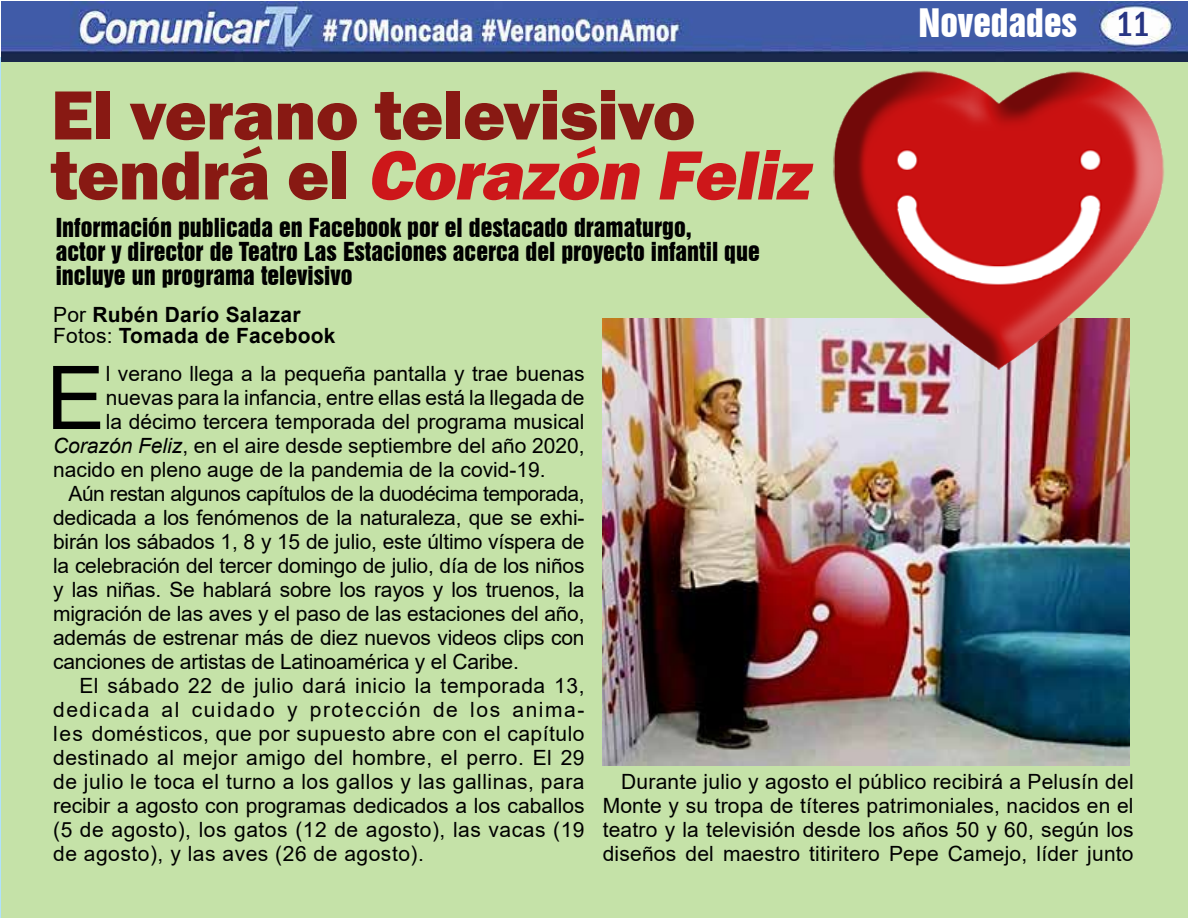
<style>
.page{position:relative;width:1188px;height:918px;background:#fff}
.page>*{position:absolute;margin:0;border:0;box-sizing:border-box;transform-origin:0 0}
.t1{font:88.05px "Arial";color:#000}
.t2{font:800 72px/60px "Franklin Gothic";letter-spacing:-.01em;color:#881913}
.t3{font:36px "Swiss 921 BT Regular A";color:#fff}
.t4{font:24px/24px "Swiss 921 BT Regular A";color:#000}
.t5{font:21px/24px "Arial";color:#000;text-align:justify}
.t6{font:21px "Arial";letter-spacing:.025em;color:#000}
.t7{font:21px "Arial";letter-spacing:-.025em;color:#000}
.t8{font:700 21px/21px "Arial";letter-spacing:.01em;color:#000}
.t9{font:21px "Arial";letter-spacing:.075em;color:#000}
.s1{font-family:"Franklin Gothic";font-weight:500;font-stretch:condensed;color:#283583}
.s2{font-style:italic;color:#cd171a}
.s3{font-weight:400}
.s4{font-style:italic}
</style>
<div class="page">
<div style="left:0;top:57px;width:1188px;height:861px;background:#c5e2a8"></div>
<img style="left:2px;top:1px;width:1186px;height:61px">
<img style="left:603px;top:319px;width:526px;height:447px">
<img style="left:827px;top:53px;width:353px;height:343px">
<h3 class="t3" style="left:918px;top:-1px;width:233px">Novedades <span class="s1">11</span></h3>
<h2 class="t2" style="left:51px;top:85px;width:776px">El verano televisivo<br>t e n d r á e l <span class="s2">Corazón Feliz</span></h2>
<p class="t4" style="left:56px;top:215px;width:706px">Información publicada en Facebook por el destacado dramaturgo,<br>actor y director de Teatro Las Estaciones acerca del proyecto infantil que incluye un programa televisivo</p>
<p class="t8" style="left:53px;top:305px;width:284px"><span class="s3">Por</span> Rubén Darío Salazar<br><span class="s3">Fotos:</span> Tomada de Facebook</p>
<h1 class="t1" style="left:46px;top:337px;width:60px">E</h1>
<p class="t5" style="left:106px;top:361px;width:480px">l verano llega a la pequeña pantalla y trae buenas</p>
<p class="t5" style="left:106px;top:385px;width:480px">nuevas para la infancia, entre ellas está la llegada de</p>
<p class="t5" style="left:106px;top:409px;width:480px">la décimo tercera temporada del programa musical</p>
<p class="t5" style="left:53px;top:433px;width:533px"><span class="s4">Corazón Feliz</span>, en el aire desde septiembre del año 2020,</p>
<p class="t5" style="left:53px;top:457px;width:494px">nacido en pleno auge de la pandemia de la covid-19.</p>
<p class="t7" style="left:69px;top:479px;width:517px">Aún restan algunos capítulos de la duodécima temporada,</p>
<p class="t5" style="left:53px;top:506px;width:533px">dedicada a los fenómenos de la naturaleza, que se exhi-</p>
<p class="t5" style="left:53px;top:530px;width:533px">birán los sábados 1, 8 y 15 de julio, este último víspera de</p>
<p class="t5" style="left:53px;top:554px;width:533px">la celebración del tercer domingo de julio, día de los niños</p>
<p class="t5" style="left:53px;top:578px;width:533px">y las niñas. Se hablará sobre los rayos y los truenos, la</p>
<p class="t5" style="left:53px;top:602px;width:533px">migración de las aves y el paso de las estaciones del año,</p>
<p class="t5" style="left:53px;top:626px;width:533px">además de estrenar más de diez nuevos videos clips con</p>
<p class="t5" style="left:53px;top:650px;width:467px">canciones de artistas de Latinoamérica y el Caribe.</p>
<p class="t6" style="left:79px;top:671px;width:507px">El sábado 22 de julio dará inicio la temporada 13,</p>
<p class="t9" style="left:53px;top:695px;width:533px">dedicada al cuidado y protección de los anima-</p>
<p class="t6" style="left:53px;top:719px;width:533px">les domésticos, que por supuesto abre con el capítulo</p>
<p class="t6" style="left:53px;top:743px;width:533px">destinado al mejor amigo del hombre, el perro. El 29</p>
<p class="t6" style="left:53px;top:767px;width:533px">de julio le toca el turno a los gallos y las gallinas, para</p>
<p class="t5" style="left:53px;top:794px;width:533px">recibir a agosto con programas dedicados a los caballos</p>
<p class="t6" style="left:53px;top:815px;width:533px">(5 de agosto), los gatos (12 de agosto), las vacas (19</p>
<p class="t6" style="left:53px;top:839px;width:372px">de agosto), y las aves (26 de agosto).</p>
<p class="t5" style="left:603px;top:769px;width:532px;text-indent:19px">Durante julio y agosto el público recibirá a Pelusín del Monte y su tropa de títeres patrimoniales, nacidos en el teatro y la televisión desde los años 50 y 60, según los diseños del maestro titiritero Pepe Camejo, líder junto</p>
</div>
